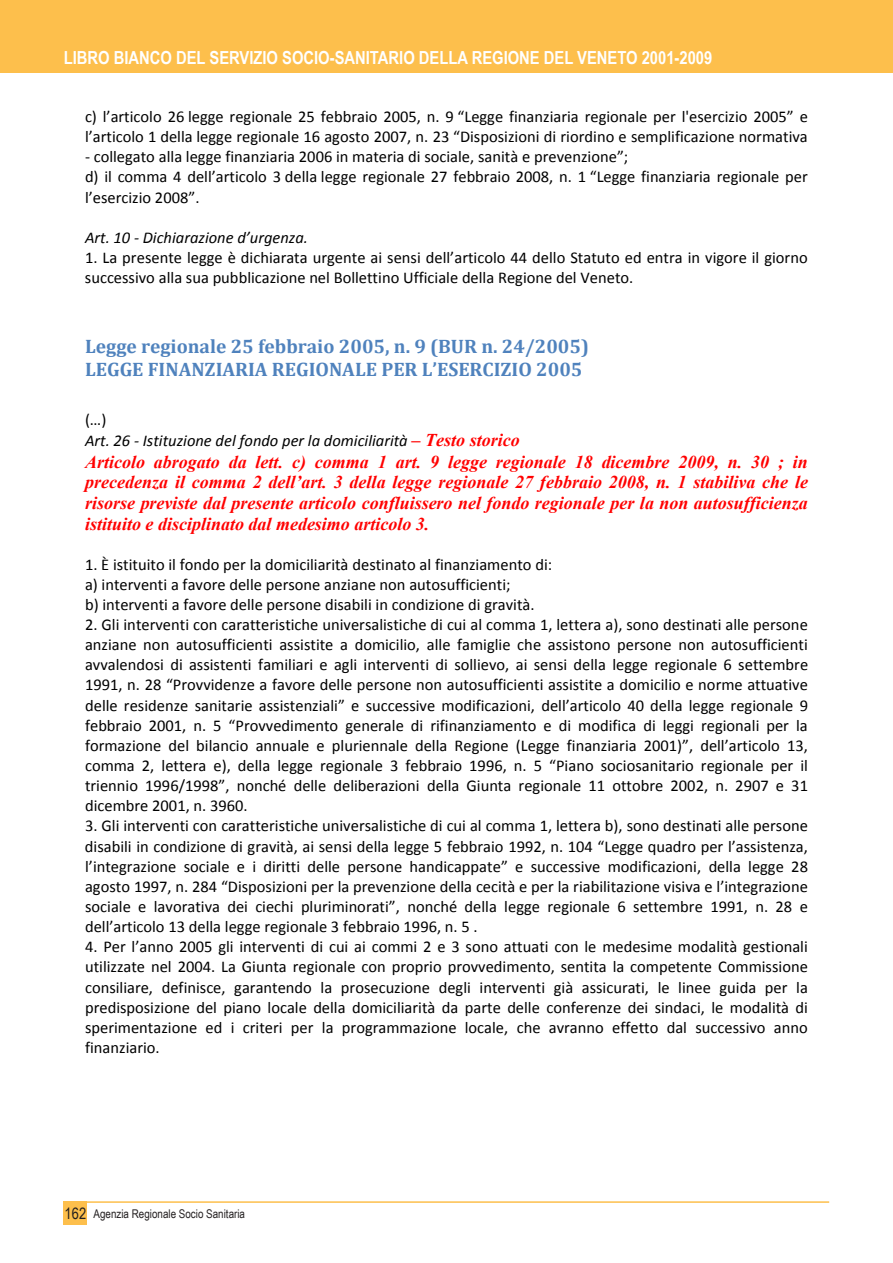
<style>
.page{position:relative;width:893px;height:1263px;background:#fff}
.page>*{position:absolute;margin:0;border:0;box-sizing:border-box;transform-origin:0 0}
.t1{font:700 19.5px/22.8px "Cambria";color:#4f82bd}
.t2{font:italic 700 18px/20.7px "Times New Roman";color:#f00;text-align:justify}
.t3{font:700 18px "Arial Narrow";color:#fff}
.t4{font:16.5px/20.1px "Calibri";color:#000}
.t5{font:italic 16.5px/21.1px "Calibri";color:#000}
.t6{font:15.75px "Arial Narrow";color:#231f20}
.t7{font:12px "Arial Narrow";color:#231f20}
.s1{font-style:normal}
.s2{font-family:"Times New Roman";font-weight:700;font-size:18px;color:#f00}
</style>
<div class="page">
<div style="left:0;top:0;width:893px;height:72px;background:#fdbf4c"></div>
<hr style="left:64px;top:1201px;width:765px;height:2px;background:#fdbf4c">
<div style="left:64px;top:1201px;width:23px;height:24px;background:#fdbf4c"></div>
<p class="t3" style="left:64px;top:47px;width:650px">LIBRO BIANCO DEL SERVIZIO SOCIO-SANITARIO DELLA REGIONE DEL VENETO 2001-2009</p>
<p class="t4" style="left:85px;top:106px;width:724px">c) l’articolo 26 legge regionale 25 febbraio 2005, n. 9 “Legge finanziaria regionale per l'esercizio 2005” e l’articolo 1 della legge regionale 16 agosto 2007, n. 23 “Disposizioni di riordino e semplificazione normativa ‐ collegato alla legge finanziaria 2006 in materia di sociale, sanità e prevenzione”;<br>d) il comma 4 dell’articolo 3 della legge regionale 27 febbraio 2008, n. 1 “Legge finanziaria regionale per l’esercizio 2008”.</p>
<p class="t5" style="left:85px;top:226px;width:225px">Art. 10 ‐ Dichiarazione d’urgenza.</p>
<p class="t4" style="left:85px;top:247px;width:724px">1. La presente legge è dichiarata urgente ai sensi dell’articolo 44 dello Statuto ed entra in vigore il giorno successivo alla sua pubblicazione nel Bollettino Ufficiale della Regione del Veneto.</p>
<p class="t1" style="left:85px;top:335px;width:505px">Legge regionale 25 febbraio 2005, n. 9 (BUR n. 24/2005)<br>LEGGE FINANZIARIA REGIONALE PER L’ESERCIZIO 2005</p>
<p class="t5" style="left:85px;top:408px;width:436px"><span class="s1">(…)<br></span>Art. 26 ‐ Istituzione del fondo per la domiciliarità <span class="s2">– Testo storico</span></p>
<p class="t2" style="left:85px;top:451px;width:724px">Articolo abrogato da lett. c) comma 1 art. 9 legge regionale 18 dicembre 2009, n. 30 ; in precedenza il comma 2 dell’art. 3 della legge regionale 27 febbraio 2008, n. 1 stabiliva che le risorse previste dal presente articolo confluissero nel fondo regionale per la non autosufficienza istituito e disciplinato dal medesimo articolo 3.</p>
<p class="t4" style="left:85px;top:553px;width:469px">1. È istituito il fondo per la domiciliarità destinato al finanziamento di: a) interventi a favore delle persone anziane non autosufficienti;<br>b) interventi a favore delle persone disabili in condizione di gravità.</p>
<p class="t4" style="left:85px;top:614px;width:725px;text-align:justify">2. Gli interventi con caratteristiche universalistiche di cui al comma 1, lettera a), sono destinati alle persone anziane non autosufficienti assistite a domicilio, alle famiglie che assistono persone non autosufficienti avvalendosi di assistenti familiari e agli interventi di sollievo, ai sensi della legge regionale 6 settembre 1991, n. 28 “Provvidenze a favore delle persone non autosufficienti assistite a domicilio e norme attuative delle residenze sanitarie assistenziali” e successive modificazioni, dell’articolo 40 della legge regionale 9 febbraio 2001, n. 5 “Provvedimento generale di rifinanziamento e di modifica di leggi regionali per la formazione del bilancio annuale e pluriennale della Regione (Legge finanziaria 2001)”, dell’articolo 13, comma 2, lettera e), della legge regionale 3 febbraio 1996, n. 5 “Piano sociosanitario regionale per il triennio 1996/1998”, nonché delle deliberazioni della Giunta regionale 11 ottobre 2002, n. 2907 e 31 dicembre 2001, n. 3960.</p>
<p class="t4" style="left:85px;top:815px;width:724px;text-align:justify">3. Gli interventi con caratteristiche universalistiche di cui al comma 1, lettera b), sono destinati alle persone disabili in condizione di gravità, ai sensi della legge 5 febbraio 1992, n. 104 “Legge quadro per l’assistenza, l’integrazione sociale e i diritti delle persone handicappate” e successive modificazioni, della legge 28 agosto 1997, n. 284 “Disposizioni per la prevenzione della cecità e per la riabilitazione visiva e l’integrazione sociale e lavorativa dei ciechi pluriminorati”, nonché della legge regionale 6 settembre 1991, n. 28 e dell’articolo 13 della legge regionale 3 febbraio 1996, n. 5 .</p>
<p class="t4" style="left:85px;top:936px;width:724px;text-align:justify">4. Per l’anno 2005 gli interventi di cui ai commi 2 e 3 sono attuati con le medesime modalità gestionali utilizzate nel 2004. La Giunta regionale con proprio provvedimento, sentita la competente Commissione consiliare, definisce, garantendo la prosecuzione degli interventi già assicurati, le linee guida per la predisposizione del piano locale della domiciliarità da parte delle conferenze dei sindaci, le modalità di sperimentazione ed i criteri per la programmazione locale, che avranno effetto dal successivo anno finanziario.</p>
<p class="t6" style="left:64px;top:1204px;width:23px">162</p>
<p class="t7" style="left:94px;top:1206px;width:153px">Agenzia Regionale Socio Sanitaria</p>
</div>
